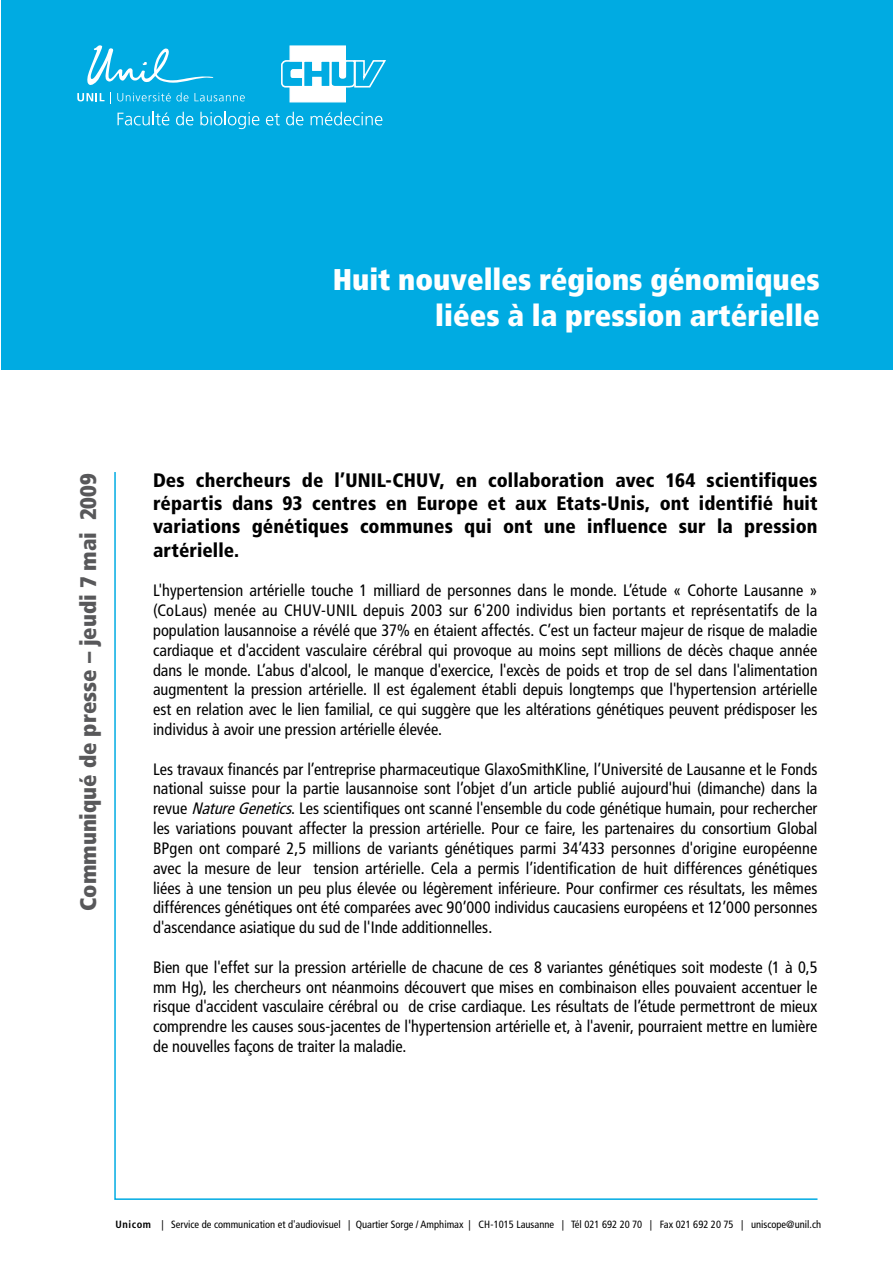
<style>
.page{position:relative;width:893px;height:1263px;background:#fff}
.page>*{position:absolute;margin:0;border:0;box-sizing:border-box;transform-origin:0 0}
.t1{font:900 condensed 30px/36px "Frutiger LT Std";color:#fff;text-align:right}
.t2{font:900 condensed 22.5px "Frutiger LT Std";color:#58585a}
.t3{font:900 condensed 19.5px/23.4px "Frutiger LT Std";letter-spacing:.005em;color:#000;text-align:justify}
.t4{font:condensed 16.5px/19.8px "Frutiger LT Std";color:#000;text-align:justify}
.t5{font:condensed 10.5px "Frutiger LT Std";color:#000}
.s1{font-style:italic}
.s2{font-weight:700}
</style>
<div class="page">
<svg style="left:114px;top:472px;width:704px;height:728px"></svg>
<div style="left:2px;top:0;width:891px;height:370px;background:#00abe2"></div>
<svg style="left:281px;top:45px;width:105px;height:58px"></svg>
<svg style="left:118px;top:112px;width:51px;height:13px"></svg>
<svg style="left:176px;top:112px;width:17px;height:13px"></svg>
<svg style="left:200px;top:112px;width:59px;height:17px"></svg>
<svg style="left:266px;top:113px;width:14px;height:12px"></svg>
<svg style="left:286px;top:112px;width:17px;height:13px"></svg>
<svg style="left:311px;top:112px;width:71px;height:13px"></svg>
<svg style="left:77px;top:45px;width:168px;height:59px"></svg>
<h1 class="t1" style="left:333px;top:262px;width:488px">Huit nouvelles régions génomiques liées à la pression artérielle</h1>
<h2 class="t2" style="left:74px;top:911px;width:439px;rotate:-90deg">Communiqué de presse – jeudi 7 mai 2009</h2>
<p class="t3" style="left:153px;top:468px;width:666px">Des chercheurs de l’UNIL-CHUV, en collaboration avec 164 scientifiques répartis dans 93 centres en Europe et aux Etats-Unis, ont identifié huit variations génétiques communes qui ont une influence sur la pression artérielle.</p>
<p class="t4" style="left:153px;top:581px;width:666px">L'hypertension artérielle touche 1 milliard de personnes dans le monde. L’étude « Cohorte Lausanne » (CoLaus) menée au CHUV-UNIL depuis 2003 sur 6'200 individus bien portants et représentatifs de la population lausannoise a révélé que 37% en étaient affectés. C’est un facteur majeur de risque de maladie cardiaque et d'accident vasculaire cérébral qui provoque au moins sept millions de décès chaque année dans le monde. L’abus d'alcool, le manque d'exercice, l'excès de poids et trop de sel dans l'alimentation augmentent la pression artérielle. Il est également établi depuis longtemps que l'hypertension artérielle est en relation avec le lien familial, ce qui suggère que les altérations génétiques peuvent prédisposer les individus à avoir une pression artérielle élevée.</p>
<p class="t4" style="left:153px;top:759px;width:666px">Les travaux financés par l’entreprise pharmaceutique GlaxoSmithKline, l’Université de Lausanne et le Fonds national suisse pour la partie lausannoise sont l’objet d’un article publié aujourd'hui (dimanche) dans la revue <span class="s1">NatureGenetics</span>. Les scientifiques ont scanné l'ensemble du code génétique humain, pour rechercher les variations pouvant affecter la pression artérielle. Pour ce faire, les partenaires du consortium Global BPgen ont comparé 2,5 millions de variants génétiques parmi 34’433 personnes d'origine européenne avec la mesure de leur tension artérielle. Cela a permis l’identification de huit différences génétiques liées à une tension un peu plus élevée ou légèrement inférieure. Pour confirmer ces résultats, les mêmes différences génétiques ont été comparées avec 90’000 individus caucasiens européens et 12’000 personnes d'ascendance asiatique du sud de l'Inde additionnelles.</p>
<p class="t4" style="left:153px;top:957px;width:666px">Bien que l'effet sur la pression artérielle de chacune de ces 8 variantes génétiques soit modeste (1 à 0,5 mm Hg), les chercheurs ont néanmoins découvert que mises en combinaison elles pouvaient accentuer le risque d'accident vasculaire cérébral ou de crise cardiaque. Les résultats de l’étude permettront de mieux comprendre les causes sous-jacentes de l'hypertension artérielle et, à l'avenir, pourraient mettre en lumière de nouvelles façons de traiter la maladie.</p>
<p class="t5" style="left:116px;top:1218px;width:707px"><span class="s2">Unicom</span> | Service de communication et d'audiovisuel | Quartier Sorge / Amphimax | CH-1015 Lausanne | Tél 021 692 20 70 | Fax 021 692 20 75 | uniscope@unil.ch</p>
</div>
